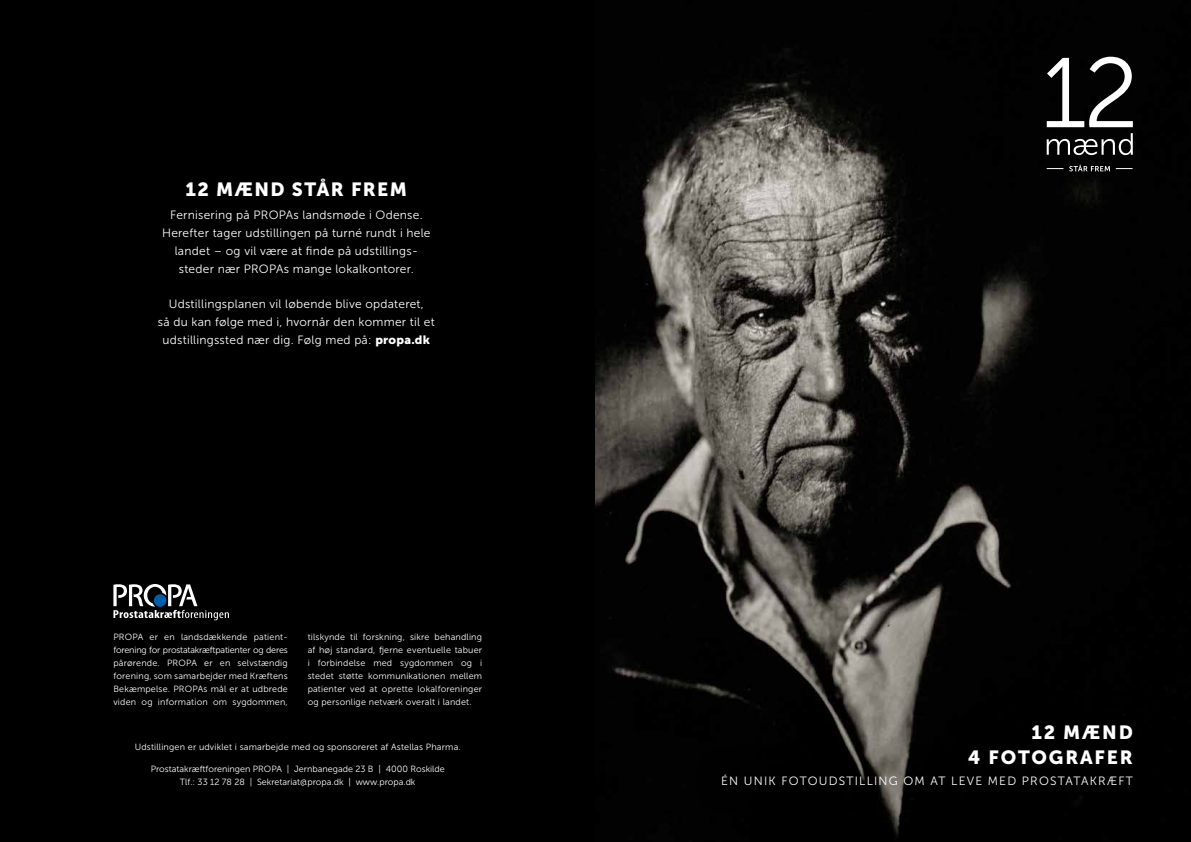
<style>
.page{position:relative;width:1191px;height:842px;background:#fff}
.page>*{position:absolute;margin:0;border:0;box-sizing:border-box;transform-origin:0 0}
.t1{font:19px/24.7px "Museo Sans 900";letter-spacing:.095em;color:#fff;text-align:right}
.t2{font:19px "Museo Sans 900";letter-spacing:.075em;color:#fff}
.t3{font:12px/18px "Museo Sans 300";letter-spacing:.02em;color:#fff;text-align:center}
.t4{font:12px "Museo Sans 300";letter-spacing:.1em;color:#fff}
.t5{font:9px/13px "Museo Sans 300";letter-spacing:.02em;color:#fff;text-align:justify}
.t6{font:9px/13px "Museo Sans 300";color:#fff;text-align:center}
.s1{font-family:"Museo Sans 900"}
</style>
<div class="page">
<div style="left:0;top:0;width:615px;height:842px;background:#000"></div>
<svg style="left:113px;top:584px;width:116px;height:36px"></svg>
<div style="left:154px;top:594px;width:12px;height:13px;background:#005faa;border-radius:50%"></div>
<img style="left:595px;top:0;width:596px;height:842px">
<div style="left:693px;top:692px;width:471px;height:125px;background:#000"></div>
<svg style="left:1046px;top:57px;width:86px;height:70px"></svg>
<svg style="left:1046px;top:133px;width:86px;height:22px;background:#3f3f3f"></svg>
<svg style="left:1046px;top:168px;width:17px;height:1px"></svg>
<svg style="left:1069px;top:165px;width:63px;height:6px"></svg>
<h1 class="t2" style="left:186px;top:178px;width:223px">12 MÆND STÅR FREM</h1>
<h2 class="t3" style="left:162px;top:206px;width:270px">Fernisering på PROPAs landsmøde i Odense.<br>Herefter tager udstillingen på turné rundt i hele landet – og vil være at finde på udstillings&shy;steder nær PROPAs mange lokalkontorer.</h2>
<h2 class="t3" style="left:158px;top:295px;width:278px">Udstillingsplanen vil løbende blive opdateret,<br>så du kan følge med i, hvornår den kommer til et udstillingssted nær dig. Følg med på: <span class="s1">propa.dk</span></h2>
<p class="t5" style="left:113px;top:630px;width:176px">PROPA er en landsdækkende patient&shy;forening for prostatakræftpatienter og deres pårørende. PROPA er en selvstændig forening, som samarbejder med Kræftens Bekæmpelse. PROPAs mål er at udbrede viden og information om sygdommen,</p>
<p class="t5" style="left:308px;top:630px;width:176px">tilskynde til forskning, sikre behandling af høj standard, fjerne eventuelle tabuer i forbindelse med sygdommen og i stedet støtte kommunikationen mellem patienter ved at oprette lokalforeninger og personlige netværk overalt i landet.</p>
<p class="t5" style="left:135px;top:740px;width:327px">Udstillingen er udviklet i samarbejde med og sponsoreret af Astellas Pharma.</p>
<p class="t6" style="left:151px;top:762px;width:296px">Prostatakræftforeningen PROPA | Jernbanegade 23 B | 4000 Roskilde<br>Tlf.: 33 12 78 28 | Sekretariat@propa.dk | www.propa.dk</p>
<h1 class="t1" style="left:968px;top:720px;width:166px">12 MÆND<br>4 FOTOGRAFER</h1>
<h2 class="t4" style="left:721px;top:774px;width:413px">ÉN UNIK FOTOUDSTILLING OM AT LEVE MED PROSTATAKRÆFT</h2>
</div>
